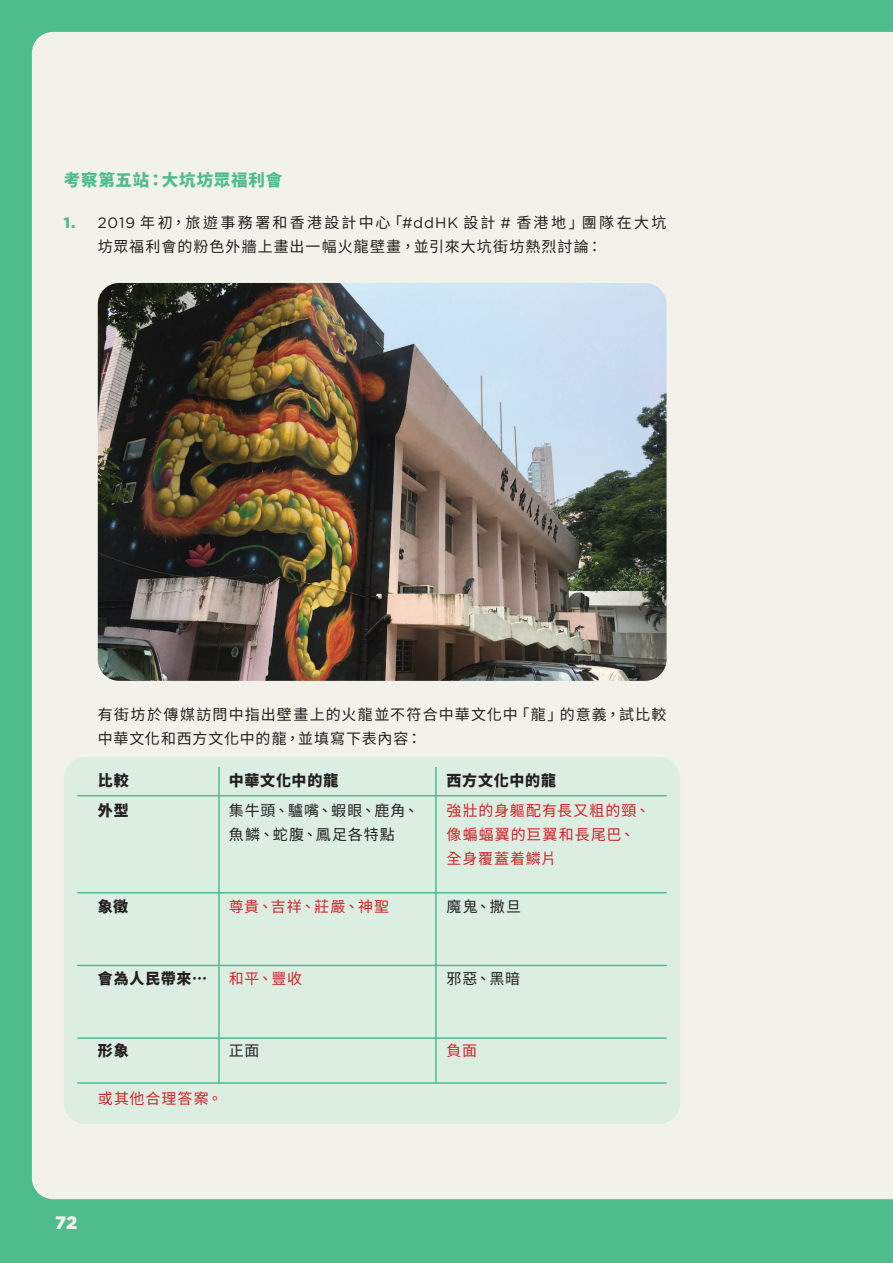
<style>
.page{position:relative;width:893px;height:1263px;background:#4fbd8c}
.page>*{position:absolute;margin:0;border:0;box-sizing:border-box;transform-origin:0 0}
.t1{font:900 18px "Gotham";color:#f2f2eb}
.t2{font:900 16.5px "Noto Sans CJ Ktc";letter-spacing:.055em;color:#4fbd8c}
.t3{font:15px/24px "Noto Sans CJ Ktc";letter-spacing:.075em;color:#231f20}
.t4{font:15px/24px "Noto Sans CJ Ktc";letter-spacing:.065em;color:#d1232a}
.t5{font:900 15px "Noto Sans CJ Ktc";letter-spacing:.05em;color:#231f20}
.s1{font-family:"Gotham";font-weight:900;color:#4fbd8c}
.s2{font-family:"Gotham"}
</style>
<div class="page">
<div style="left:32px;top:32px;width:861px;height:1167px;background:#f2f2eb"></div>
<div style="left:64px;top:757px;width:616px;height:367px;background:#dceee2;border-radius:21px"></div>
<img style="left:98px;top:283px;width:568px;height:398px">
<hr style="left:218px;top:767px;width:2px;height:317px;background:#4fbd8c">
<hr style="left:435px;top:767px;width:2px;height:317px;background:#4fbd8c">
<hr style="left:77px;top:795px;width:589px;height:1px;background:#4fbd8c">
<hr style="left:77px;top:892px;width:589px;height:1px;background:#4fbd8c">
<hr style="left:77px;top:965px;width:589px;height:1px;background:#4fbd8c">
<hr style="left:77px;top:1037px;width:589px;height:2px;background:#4fbd8c">
<hr style="left:77px;top:1082px;width:589px;height:2px;background:#4fbd8c">
<p class="t2" style="left:64px;top:171px;width:220px">考察第五站：大坑坊眾福利會</p>
<p class="t3" style="left:98px;top:211px;width:570px;text-indent:-34px"><span class="s1">1.</span> <span class="s2">2019</span> 年初，旅遊事務署和香港設計中心「<span class="s2">#ddHK</span> 設計 <span class="s2">#</span> 香港地」團隊在大坑坊眾福利會的粉色外牆上畫出一幅火龍壁畫，並引來大坑街坊熱烈討論：</p>
<p class="t3" style="left:98px;top:703px;width:570px">有街坊於傳媒訪問中指出壁畫上的火龍並不符合中華文化中「龍」的意義，試比較中華文化和西方文化中的龍，並填寫下表內容：</p>
<p class="t5" style="left:98px;top:772px;width:33px">比較</p>
<p class="t5" style="left:229px;top:772px;width:111px">中華文化中的龍</p>
<p class="t5" style="left:446px;top:772px;width:111px">西方文化中的龍</p>
<p class="t5" style="left:98px;top:802px;width:33px">外型</p>
<p class="t3" style="left:229px;top:799px;width:192px">集牛頭、驢嘴、蝦眼、鹿角、</p>
<p class="t4" style="left:446px;top:799px;width:205px">強壯的身軀配有長又粗的頸、</p>
<p class="t3" style="left:229px;top:823px;width:168px">魚鱗、蛇腹、鳳足各特點</p>
<p class="t4" style="left:446px;top:823px;width:190px">像蝙蝠翼的巨翼和長尾巴、全身覆蓋着鱗片</p>
<p class="t5" style="left:98px;top:898px;width:32px">象徵</p>
<p class="t4" style="left:229px;top:895px;width:162px">尊貴、吉祥、莊嚴、神聖</p>
<p class="t3" style="left:446px;top:895px;width:76px">魔鬼、撒旦</p>
<p class="t5" style="left:98px;top:970px;width:111px">會為人民帶來…</p>
<p class="t4" style="left:229px;top:967px;width:75px">和平、豐收</p>
<p class="t3" style="left:446px;top:967px;width:75px">邪惡、黑暗</p>
<p class="t5" style="left:98px;top:1042px;width:32px">形象</p>
<p class="t3" style="left:229px;top:1039px;width:32px">正面</p>
<p class="t4" style="left:446px;top:1039px;width:32px">負面</p>
<p class="t4" style="left:98px;top:1087px;width:126px">或其他合理答案。</p>
<p class="t1" style="left:55px;top:1210px;width:24px">72</p>
</div>
